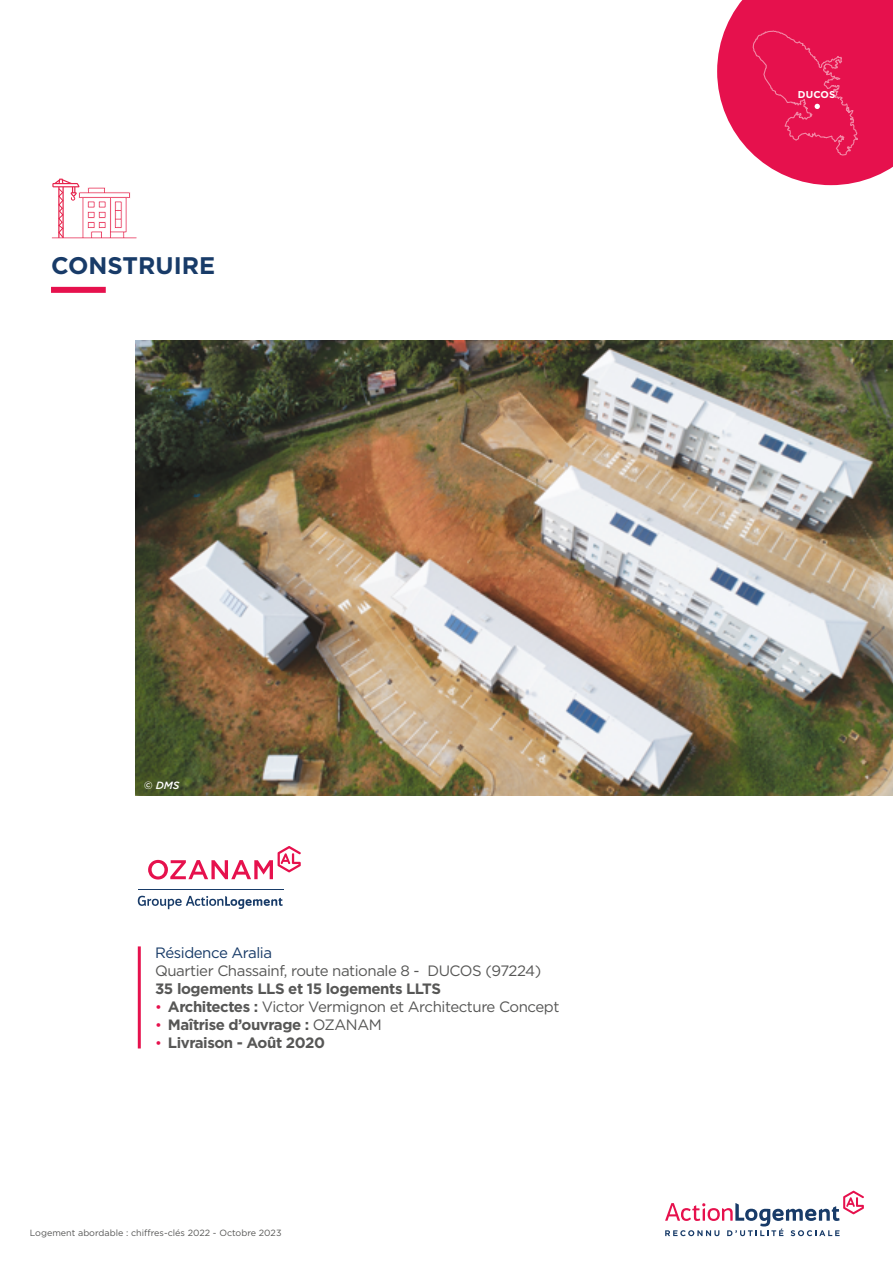
<style>
.page{position:relative;width:893px;height:1263px;background:#fff}
.page>*{position:absolute;margin:0;border:0;box-sizing:border-box;transform-origin:0 0}
.t1{font:700 24px "Gotham";color:#183b68}
.t2{font:15px "Gotham";letter-spacing:-.03em;color:#575756}
.t3{font:700 15px "Gotham";letter-spacing:-.03em;color:#575756}
.t4{font:15px "Gotham";letter-spacing:-.03em;color:#183b68}
.t5{font:italic 500 10.5px "Gotham";color:#fff}
.t6{font:700 9.9px "Gotham";letter-spacing:.005em;color:#fff}
.t7{font:9px "Gotham";color:#575756}
.s1{font-size:14.25px;color:#e6114d}
.s2{font-weight:700}
.s3{font-weight:400;font-size:14.25px;color:#e6114d}
.s4{font-weight:400}
</style>
<div class="page">
<svg style="left:665px;top:1191px;width:199px;height:45px"></svg>
<svg style="left:52px;top:179px;width:85px;height:60px"></svg>
<div style="left:51px;top:287px;width:55px;height:6px;background:#e6114d"></div>
<svg style="left:717px;top:0;width:176px;height:185px;background:#e93366"></svg>
<img style="left:136px;top:340px;width:757px;height:455px">
<hr style="left:138px;top:946px;width:3px;height:102px;background:#e6114d">
<svg style="left:138px;top:896px;width:145px;height:13px"></svg>
<hr style="left:138px;top:889px;width:145px;height:1px;background:#183b68">
<svg style="left:148px;top:846px;width:153px;height:33px"></svg>
<h1 class="t1" style="left:51px;top:249px;width:166px">CONSTRUIRE</h1>
<p class="t5" style="left:144px;top:779px;width:37px">© DMS</p>
<p class="t4" style="left:155px;top:943px;width:118px">Résidence Aralia</p>
<p class="t2" style="left:155px;top:961px;width:388px">Quartier Chassainf, route nationale 8 - DUCOS (97224)</p>
<p class="t3" style="left:155px;top:979px;width:287px">35 logements LLS et 15 logements LLTS</p>
<p class="t2" style="left:155px;top:997px;width:406px"><span class="s1">•</span> <span class="s2">Architectes :</span> Victor Vermignon et Architecture Concept</p>
<p class="t3" style="left:155px;top:1015px;width:228px"><span class="s3">•</span> Maîtrise d’ouvrage : <span class="s4">OZANAM</span></p>
<p class="t3" style="left:155px;top:1033px;width:171px"><span class="s3">•</span> Livraison - Août 2020</p>
<p class="t7" style="left:30px;top:1227px;width:253px">Logement abordable : chiffres-clés 2022 - Octobre 2023</p>
<p class="t6" style="left:798px;top:88px;width:39px">DUCOS</p>
</div>
